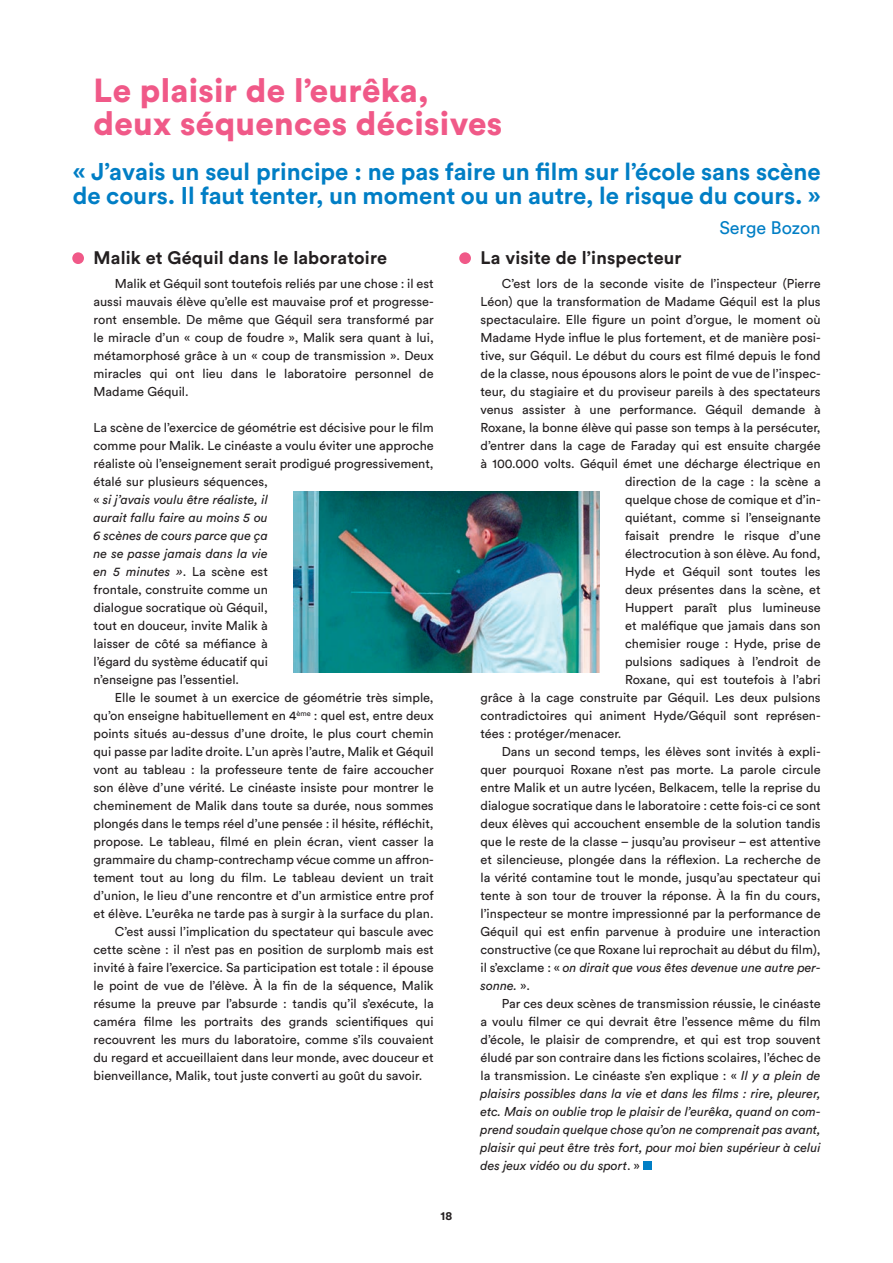
<style>
.page{position:relative;width:893px;height:1263px;background:#fff}
.page>*{position:absolute;margin:0;border:0;box-sizing:border-box;transform-origin:0 0}
._001_Grand_titre_jau{font:900 33px/33px "Circular Std";letter-spacing:.01em;color:#f05988}
._002_s_titre_rouge{font:700 24px/24px "Circular Std";color:#007ec5}
._002_S-s-titre_puce{font:700 18px "Circular Std";letter-spacing:.01em;color:#231f20}
._002_s_titre_rouge-2{font:18px "Circular Std";color:#007ec5}
._004_Texte_courant_M{font:12.75px/18px "Circular Std";color:#231f20;text-align:justify}
._004_Texte_courant_M-2{font:italic 12.75px/18px "Circular Std";color:#231f20;text-align:justify}
.t1{font:700 12px "Circular Std";color:#231f20}
.s1{font-style:italic}
.s2{font-style:normal}
</style>
<div class="page">
<div style="left:72px;top:252px;width:12px;height:12px;background:#f05988;border-radius:50%"></div>
<div style="left:459px;top:252px;width:12px;height:12px;background:#f05988;border-radius:50%"></div>
<div style="left:643px;top:1161px;width:9px;height:9px;background:#007ec5"></div>
<img style="left:293px;top:491px;width:307px;height:181px">
<p class="_001_Grand_titre_jau" style="left:94px;top:73px;width:410px">Le plaisir de l’eurêka, deux séquences décisives</p>
<p class="_002_s_titre_rouge" style="left:73px;top:159px;width:749px">« J’avais un seul principe : ne pas faire un film sur l’école sans scène de cours. Il faut tenter, un moment ou un autre, le risque du cours. »</p>
<p class="_002_s_titre_rouge-2" style="left:719px;top:217px;width:103px">Serge Bozon</p>
<p class="_002_S-s-titre_puce" style="left:94px;top:246px;width:295px">Malik et Géquil dans le laboratoire</p>
<p class="_004_Texte_courant_M" style="left:94px;top:274px;width:342px;text-indent:21px">Malik et Géquil sont toutefois reliés par une chose : il est aussi mauvais élève qu’elle est mauvaise prof et progresse&shy;ront ensemble. De même que Géquil sera transformé par le miracle d’un « coup de foudre », Malik sera quant à lui, métamorphosé grâce à un « coup de transmission ». Deux miracles qui ont lieu dans le laboratoire personnel de Madame Géquil.</p>
<p class="_004_Texte_courant_M" style="left:94px;top:418px;width:342px;text-align:left">La scène de l’exercice de géométrie est décisive pour le film comme pour Malik. Le cinéaste a voulu éviter une approche réaliste où l’enseignement serait prodigué progressivement, étalé sur plusieurs séquences,<br>« <span class="s1">si j’avais voulu être réaliste, il<br>aurait fallu faire au moins 5 ou<br>6 scènes de cours parce que ça<br>ne se passe jamais dans la vie<br>en 5 minutes »</span>. La scène est<br>frontale, construite comme un<br>dialogue socratique où Géquil,<br>tout en douceur, invite Malik à<br>laisser de côté sa méfiance à<br>l’égard du système éducatif qui<br>n’enseigne pas l’essentiel.</p>
<p class="_004_Texte_courant_M" style="left:94px;top:688px;width:342px;text-indent:21px">Elle le soumet à un exercice de géométrie très simple, qu’on enseigne habituellement en 4<sup>ème</sup> : quel est, entre deux points situés au-dessus d’une droite, le plus court chemin qui passe par ladite droite. L’un après l’autre, Malik et Géquil vont au tableau : la professeure tente de faire accoucher son élève d’une vérité. Le cinéaste insiste pour montrer le cheminement de Malik dans toute sa durée, nous sommes plongés dans le temps réel d’une pensée : il hésite, réfléchit, propose. Le tableau, filmé en plein écran, vient casser la grammaire du champ-contrechamp vécue comme un affron&shy;tement tout au long du film. Le tableau devient un trait d’union, le lieu d’une rencontre et d’un armistice entre prof et élève. L’eurêka ne tarde pas à surgir à la surface du plan.</p>
<p class="_004_Texte_courant_M" style="left:94px;top:922px;width:342px;text-indent:21px">C’est aussi l’implication du spectateur qui bascule avec cette scène : il n’est pas en position de surplomb mais est invité à faire l’exercice. Sa participation est totale : il épouse le point de vue de l’élève. À la fin de la séquence, Malik résume la preuve par l’absurde : tandis qu’il s’exécute, la caméra filme les portraits des grands scientifiques qui recouvrent les murs du laboratoire, comme s’ils couvaient du regard et accueillaient dans leur monde, avec douceur et bienveillance, Malik, tout juste converti au goût du savoir.</p>
<p class="t1" style="left:441px;top:1208px;width:13px">18</p>
<p class="_002_S-s-titre_puce" style="left:480px;top:246px;width:203px">La visite de l’inspecteur</p>
<p class="_004_Texte_courant_M" style="left:502px;top:274px;width:320px">C’est lors de la seconde visite de l’inspecteur (Pierre</p>
<p class="_004_Texte_courant_M" style="left:480px;top:292px;width:342px">Léon) que la transformation de Madame Géquil est la plus</p>
<p class="_004_Texte_courant_M" style="left:480px;top:310px;width:342px">spectaculaire. Elle figure un point d’orgue, le moment où</p>
<p class="_004_Texte_courant_M" style="left:480px;top:328px;width:342px">Madame Hyde influe le plus fortement, et de manière posi-</p>
<p class="_004_Texte_courant_M" style="left:480px;top:346px;width:342px">tive, sur Géquil. Le début du cours est filmé depuis le fond</p>
<p class="_004_Texte_courant_M" style="left:480px;top:364px;width:342px">de la classe, nous épousons alors le point de vue de l’inspec-</p>
<p class="_004_Texte_courant_M" style="left:480px;top:382px;width:342px">teur, du stagiaire et du proviseur pareils à des spectateurs</p>
<p class="_004_Texte_courant_M" style="left:480px;top:400px;width:342px">venus assister à une performance. Géquil demande à</p>
<p class="_004_Texte_courant_M" style="left:480px;top:418px;width:342px">Roxane, la bonne élève qui passe son temps à la persécuter,</p>
<p class="_004_Texte_courant_M" style="left:480px;top:436px;width:342px">d’entrer dans la cage de Faraday qui est ensuite chargée</p>
<p class="_004_Texte_courant_M" style="left:480px;top:454px;width:342px">à 100.000 volts. Géquil émet une décharge électrique en</p>
<p class="_004_Texte_courant_M" style="left:625px;top:472px;width:197px">direction de la cage : la scène a</p>
<p class="_004_Texte_courant_M" style="left:625px;top:490px;width:197px">quelque chose de comique et d’in-</p>
<p class="_004_Texte_courant_M" style="left:625px;top:508px;width:197px">quiétant, comme si l’enseignante</p>
<p class="_004_Texte_courant_M" style="left:625px;top:526px;width:197px">faisait prendre le risque d’une</p>
<p class="_004_Texte_courant_M" style="left:625px;top:544px;width:197px">électrocution à son élève. Au fond,</p>
<p class="_004_Texte_courant_M" style="left:625px;top:562px;width:197px">Hyde et Géquil sont toutes les</p>
<p class="_004_Texte_courant_M" style="left:625px;top:580px;width:197px">deux présentes dans la scène, et</p>
<p class="_004_Texte_courant_M" style="left:625px;top:598px;width:197px">Huppert paraît plus lumineuse</p>
<p class="_004_Texte_courant_M" style="left:625px;top:616px;width:197px">et maléfique que jamais dans son</p>
<p class="_004_Texte_courant_M" style="left:625px;top:634px;width:197px">chemisier rouge : Hyde, prise de</p>
<p class="_004_Texte_courant_M" style="left:625px;top:652px;width:197px">pulsions sadiques à l’endroit de</p>
<p class="_004_Texte_courant_M" style="left:625px;top:670px;width:197px">Roxane, qui est toutefois à l’abri</p>
<p class="_004_Texte_courant_M" style="left:480px;top:688px;width:342px">grâce à la cage construite par Géquil. Les deux pulsions</p>
<p class="_004_Texte_courant_M" style="left:480px;top:706px;width:342px">contradictoires qui animent Hyde/Géquil sont représen-</p>
<p class="_004_Texte_courant_M" style="left:480px;top:724px;width:142px">tées : protéger/menacer.</p>
<p class="_004_Texte_courant_M" style="left:480px;top:742px;width:342px;text-indent:21px">Dans un second temps, les élèves sont invités à expli&shy;quer pourquoi Roxane n’est pas morte. La parole circule entre Malik et un autre lycéen, Belkacem, telle la reprise du dialogue socratique dans le laboratoire : cette fois-ci ce sont deux élèves qui accouchent ensemble de la solution tandis que le reste de la classe – jusqu’au proviseur – est attentive et silencieuse, plongée dans la réflexion. La recherche de la vérité contamine tout le monde, jusqu’au spectateur qui tente à son tour de trouver la réponse. À la fin du cours, l’inspecteur se montre impressionné par la performance de Géquil qui est enfin parvenue à produire une interaction constructive (ce que Roxane lui reprochait au début du film), il s’exclame : « <span class="s1">on dirait que vous êtes devenue une autre per&shy;sonne.</span> ».</p>
<p class="_004_Texte_courant_M-2" style="left:480px;top:994px;width:342px;text-indent:21px"><span class="s2">Par ces deux scènes de transmission réussie, le cinéaste a voulu filmer ce qui devrait être l’essence même du film d’école, le plaisir de comprendre, et qui est trop souvent éludé par son contraire dans les fictions scolaires, l’échec de la transmission. Le cinéaste s’en explique : «</span> Il y a plein de plaisirs possibles dans la vie et dans les films : rire, pleurer, etc. Mais on oublie trop le plaisir de l’eurêka, quand on com&shy;prend soudain quelque chose qu’on ne comprenait pas avant, plaisir qui peut être très fort, pour moi bien supérieur à celui des jeux vidéo ou du sport<span class="s2">. »</span></p>
</div>
